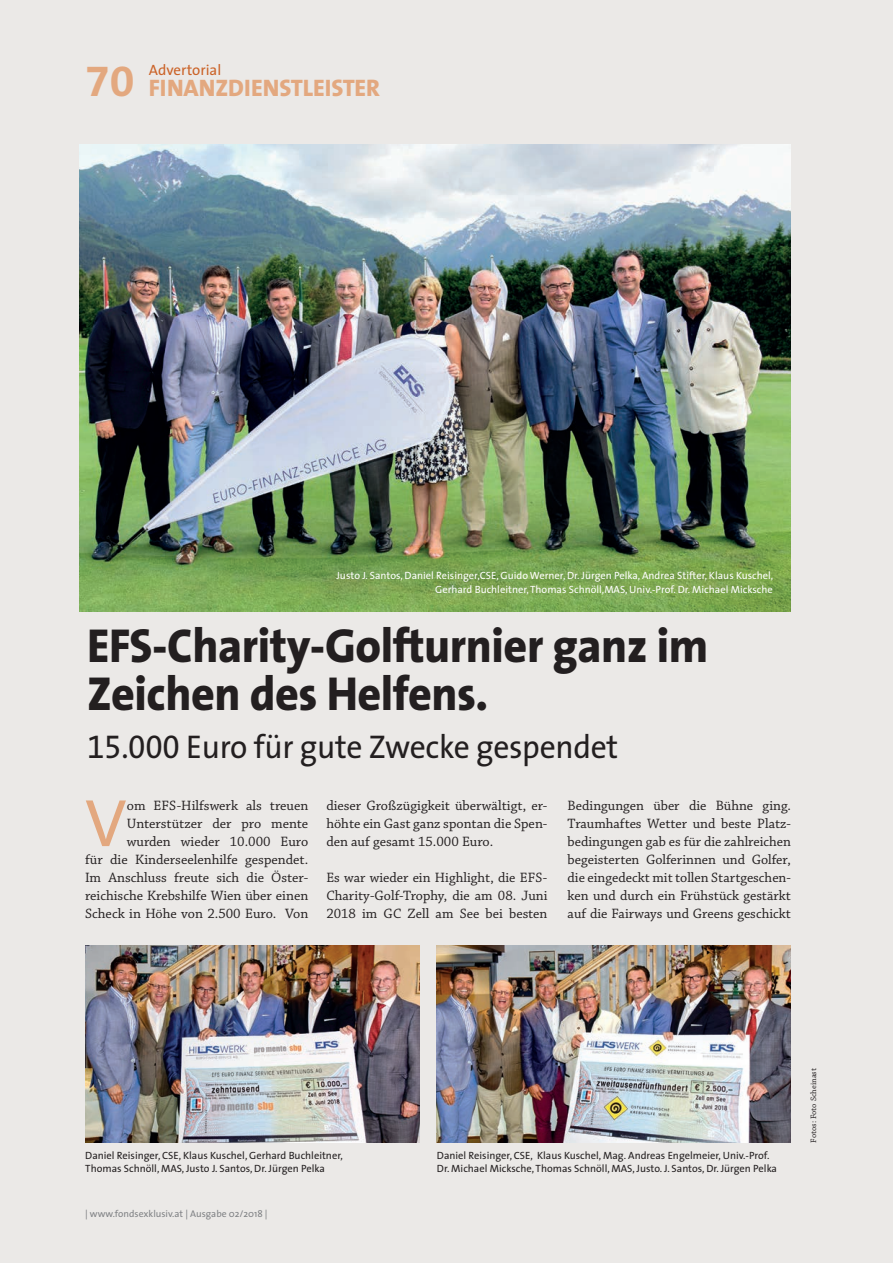
<style>
.page{position:relative;width:893px;height:1263px;background:#ebe9e7}
.page>*{position:absolute;margin:0;border:0;box-sizing:border-box;transform-origin:0 0}
.t1{font:67.65px "The Sans";color:#e3a87f}
.t2{font:800 48px/48px "The Sans";letter-spacing:-.01em;color:#231f20;scale:.96 1}
.t3{font:43.2px "The Sans Bold Expert";color:#e3a87f;scale:1.04 1}
.t4{font:33px "The Sans";letter-spacing:-.01em;color:#231f20;scale:.96 1}
.t5{font:800 24px "The Sans";color:#e3a87f}
.t6{font:15px "The Sans";color:#cb6328}
.t7{font:14.25px/18px "Chaparral Pro";color:#231f20;text-align:justify}
.t8{font:10.5px/13.5px "The Sans";color:#231f20}
.t9{font:10.5px/13.5px "The Sans";color:#fff;text-align:right}
.t10{font:9.75px "The Sans";color:#808285}
.t11{font:8.25px "Chaparral Pro Capt";color:#231f20}
.s1{font-family:"The Sans Expert"}
</style>
<div class="page">
<img style="left:79px;top:144px;width:712px;height:467px">
<img style="left:85px;top:945px;width:334px;height:198px">
<img style="left:436px;top:945px;width:354px;height:198px">
<h3 class="t3" style="left:85px;top:46px;width:49px">70</h3>
<p class="t6" style="left:149px;top:57px;width:74px">Advertorial</p>
<h3 class="t5" style="left:149px;top:68px;width:233px">finanzdienstleister</h3>
<p class="t9" style="left:336px;top:569px;width:438px">Justo J. Santos, Daniel Reisinger,CSE, Guido Werner, Dr. Jürgen Pelka, Andrea Stifter, Klaus Kuschel,<br>Gerhard Buchleitner, Thomas Schnöll,MAS, Univ.-Prof. Dr. Michael Micksche</p>
<h2 class="t2" style="left:87px;top:621px;width:649px">EFS-Charity-Golfturnier ganz im<br>Zeichen des Helfens.</h2>
<h3 class="t4" style="left:87px;top:720px;width:555px"><span class="s1">15.000</span> Euro für gute Zwecke gespendet</h3>
<h1 class="t1" style="left:85px;top:767px;width:43px">V</h1>
<p class="t7" style="left:85px;top:797px;width:225px;text-align:right">om EFS-Hilfswerk als treuen<br>Unterstützer der pro mente wurden wieder 10.000 Euro<br>für die Kinderseelenhilfe gespendet.<br>Im Anschluss freute sich die Öster&shy;reichische Krebshilfe Wien über einen<br>Scheck in Höhe von 2.500 Euro. Von</p>
<p class="t7" style="left:326px;top:797px;width:223px">dieser Großzügigkeit überwältigt, er&shy;höhte ein Gast ganz spontan die Spen&shy;den auf gesamt 15.000 Euro.</p>
<p class="t7" style="left:326px;top:869px;width:223px">Es war wieder ein Highlight, die EFS-Charity-Golf-Trophy, die am 08. Juni 2018 im GC Zell am See bei besten</p>
<p class="t7" style="left:568px;top:797px;width:225px">Bedingungen über die Bühne ging.<br>Traumhaftes Wetter und beste Platz&shy;bedingungen gab es für die zahlreichen begeisterten Golferinnen und Golfer, die eingedeckt mit tollen Startgeschen&shy;ken und durch ein Frühstück gestärkt auf die Fairways und Greens geschickt</p>
<p class="t8" style="left:85px;top:1148px;width:259px">Daniel Reisinger, CSE, Klaus Kuschel, Gerhard Buchleitner,<br>Thomas Schnöll, MAS, Justo J. Santos, Dr. Jürgen Pelka</p>
<p class="t10" style="left:85px;top:1206px;width:184px">| www.fondsexklusiv.at | Ausgabe 02/2018 |</p>
<p class="t8" style="left:437px;top:1148px;width:342px">Daniel Reisinger, CSE, Klaus Kuschel, Mag. Andreas Engelmeier, Univ.-Prof.<br>Dr. Michael Micksche, Thomas Schnöll, MAS, Justo. J. Santos, Dr. Jürgen Pelka</p>
<p class="t11" style="left:809px;top:1142px;width:76px;rotate:-90deg">Fotos: Foto Scheinast</p>
</div>
